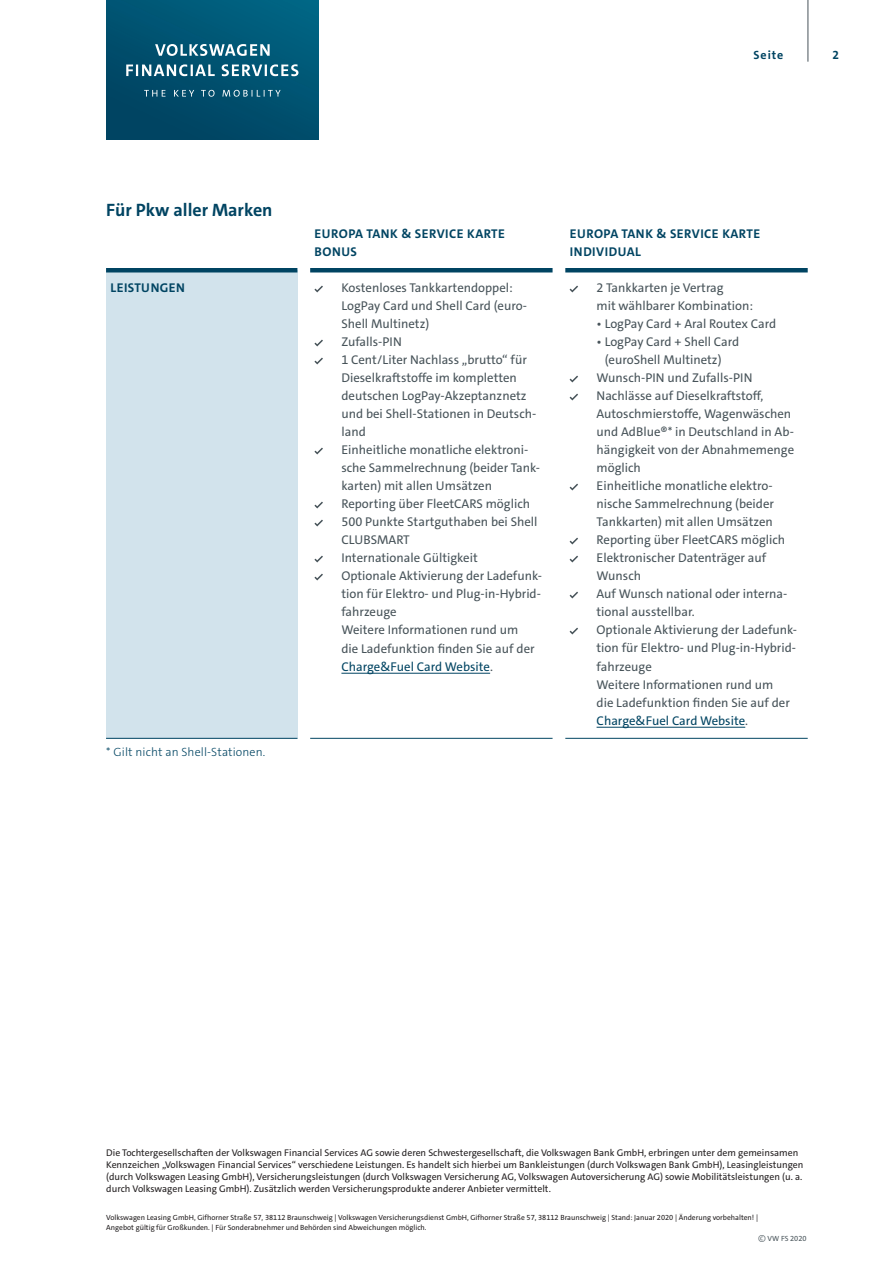
<style>
.page{position:relative;width:893px;height:1263px;background:#fff}
.page>*{position:absolute;margin:0;border:0;box-sizing:border-box;transform-origin:0 0}
.t1{font:700 18px "VWAG The Sans";color:#004462}
.t2{font:12.75px/18px "VWAG The Sans";color:#475359}
.t3{font:700 12.75px/18px "VWAG The Sans";letter-spacing:.04em;color:#004462}
.t4{font:12.75px "VWAG The Sans";color:#004462}
.t5{font:300 12px "VWAG The Sans";letter-spacing:.01em;color:#004462}
.t6{font:700 12px "VWAG The Sans";letter-spacing:.08em;color:#004462}
.t7{font:9.75px/12px "VWAG The Sans";color:#231f20}
.t8{font:7.5px/10.5px "VWAG The Sans";color:#231f20}
.t9{font:7.5px "VWAG The Sans";color:#475359}
.s1{color:#004462}
.s2{color:#475359}
.s3{font-weight:300;font-size:10.5px}
</style>
<div class="page">
<div style="left:106px;top:0;width:213px;height:139px;background:linear-gradient(to right,#004968,#005a79)"></div>
<svg style="left:126px;top:44px;width:172px;height:53px;background:#2c6f88"></svg>
<hr style="left:807px;top:0;width:1px;height:62px;background:#475359">
<div style="left:106px;top:270px;width:191px;height:468px;background:#d2e3ec"></div>
<hr style="left:106px;top:268px;width:191px;height:4px;background:#004462">
<hr style="left:310px;top:268px;width:243px;height:4px;background:#004462">
<hr style="left:565px;top:268px;width:243px;height:4px;background:#004462">
<hr style="left:106px;top:738px;width:191px;height:1px;background:#004462">
<hr style="left:310px;top:738px;width:243px;height:1px;background:#004462">
<hr style="left:565px;top:738px;width:243px;height:1px;background:#004462">
<hr style="left:341px;top:673px;width:149px;height:1px;background:#004462">
<svg style="left:314px;top:286px;width:9px;height:6px"></svg>
<svg style="left:314px;top:340px;width:9px;height:6px"></svg>
<svg style="left:314px;top:358px;width:9px;height:6px"></svg>
<svg style="left:314px;top:448px;width:9px;height:6px"></svg>
<svg style="left:314px;top:502px;width:9px;height:6px"></svg>
<svg style="left:314px;top:520px;width:9px;height:6px"></svg>
<svg style="left:314px;top:556px;width:9px;height:6px"></svg>
<svg style="left:314px;top:574px;width:9px;height:6px"></svg>
<hr style="left:597px;top:727px;width:148px;height:1px;background:#004462">
<svg style="left:570px;top:286px;width:8px;height:6px"></svg>
<svg style="left:570px;top:376px;width:8px;height:6px"></svg>
<svg style="left:570px;top:394px;width:8px;height:6px"></svg>
<svg style="left:570px;top:484px;width:8px;height:6px"></svg>
<svg style="left:570px;top:538px;width:8px;height:6px"></svg>
<svg style="left:570px;top:556px;width:8px;height:6px"></svg>
<svg style="left:570px;top:592px;width:8px;height:6px"></svg>
<svg style="left:570px;top:628px;width:8px;height:6px"></svg>
<p class="t6" style="left:754px;top:47px;width:31px">Seite</p>
<p class="t6" style="left:832px;top:47px;width:8px">2</p>
<h1 class="t1" style="left:106px;top:198px;width:168px">Für Pkw aller Marken</h1>
<p class="t3" style="left:315px;top:225px;width:192px">EUROPA TANK &amp; SERVICE KARTE<br>BONUS</p>
<p class="t3" style="left:570px;top:225px;width:192px">EUROPA TANK &amp; SERVICE KARTE<br>INDIVIDUAL</p>
<p class="t3" style="left:110px;top:279px;width:76px">LEISTUNGEN</p>
<p class="t2" style="left:341px;top:279px;width:202px">Kostenloses Tankkartendoppel:<br>LogPay Card und Shell Card (euro-<br>Shell Multinetz)<br>Zufalls-PIN<br>1 Cent/Liter Nachlass „brutto“ für<br>Dieselkraftstoffe im kompletten deutschen LogPay-Akzeptanznetz und bei Shell-Stationen in Deutsch&shy;land<br>Einheitliche monatliche elektroni&shy;sche Sammelrechnung (beider Tank&shy;karten) mit allen Umsätzen<br>Reporting über FleetCARS möglich<br>500 Punkte Startguthaben bei Shell<br>CLUBSMART<br>Internationale Gültigkeit<br>Optionale Aktivierung der Ladefunk&shy;tion für Elektro- und Plug-in-Hybrid&shy;fahrzeuge<br>Weitere Informationen rund um<br>die Ladefunktion finden Sie auf der<br><span class="s1">Charge&amp;Fuel Card Website</span>.</p>
<p class="t2" style="left:597px;top:279px;width:158px">2 Tankkarten je Vertrag<br>mit wählbarer Kombination:</p>
<p class="t2" style="left:597px;top:315px;width:181px">• LogPay Card + Aral Routex Card</p>
<p class="t2" style="left:597px;top:333px;width:144px">• LogPay Card + Shell Card</p>
<p class="t2" style="left:605px;top:351px;width:118px">(euroShell Multinetz)</p>
<p class="t2" style="left:597px;top:369px;width:157px">Wunsch-PIN und Zufalls-PIN</p>
<p class="t2" style="left:597px;top:387px;width:168px">Nachlässe auf Dieselkraftstoff,</p>
<p class="t2" style="left:597px;top:405px;width:196px">Autoschmierstoffe, Wagenwäschen</p>
<p class="t2" style="left:597px;top:423px;width:199px">und AdBlue®* in Deutschland in Ab-</p>
<p class="t2" style="left:597px;top:441px;width:199px">hängigkeit von der Abnahmemenge</p>
<p class="t2" style="left:597px;top:459px;width:46px">möglich</p>
<p class="t2" style="left:597px;top:477px;width:178px">Einheitliche monatliche elektro-</p>
<p class="t2" style="left:597px;top:495px;width:179px">nische Sammelrechnung (beider</p>
<p class="t2" style="left:597px;top:513px;width:178px">Tankkarten) mit allen Umsätzen</p>
<p class="t2" style="left:597px;top:531px;width:190px">Reporting über FleetCARS möglich</p>
<p class="t2" style="left:597px;top:549px;width:171px">Elektronischer Datenträger auf</p>
<p class="t2" style="left:597px;top:567px;width:46px">Wunsch</p>
<p class="t2" style="left:597px;top:585px;width:192px">Auf Wunsch national oder interna-</p>
<p class="t2" style="left:597px;top:603px;width:100px">tional ausstellbar.</p>
<p class="t2" style="left:597px;top:621px;width:202px">Optionale Aktivierung der Ladefunk-</p>
<p class="t2" style="left:597px;top:639px;width:201px">tion für Elektro- und Plug-in-Hybrid-</p>
<p class="t2" style="left:597px;top:657px;width:57px">fahrzeuge</p>
<p class="t2" style="left:597px;top:675px;width:178px">Weitere Informationen rund um</p>
<p class="t2" style="left:597px;top:693px;width:195px">die Ladefunktion finden Sie auf der</p>
<p class="t4" style="left:597px;top:712px;width:153px">Charge&amp;Fuel Card Website<span class="s2">.</span></p>
<p class="t5" style="left:106px;top:744px;width:161px">* Gilt nicht an Shell-Stationen.</p>
<p class="t7" style="left:106px;top:1147px;width:699px">Die Tochtergesellschaften der Volkswagen Financial Services AG sowie deren Schwestergesellschaft, die Volkswagen Bank GmbH, erbringen unter dem gemeinsamen Kennzeichen „Volkswagen Financial Services“ verschiedene Leistungen. Es handelt sich hierbei um Bankleistungen (durch Volkswagen Bank GmbH), Leasingleistungen (durch Volkswagen Leasing GmbH), Versicherungsleistungen (durch Volkswagen Versicherung AG, Volkswagen Autoversicherung AG) sowie Mobilitätsleistungen (u. a. durch Volkswagen Leasing GmbH). Zusätzlich werden Versicherungsprodukte anderer Anbieter vermittelt.</p>
<p class="t8" style="left:106px;top:1212px;width:653px">Volkswagen Leasing GmbH, Gifhorner Straße 57, 38112 Braunschweig | Volkswagen Versicherungsdienst GmbH, Gifhorner Straße 57, 38112 Braunschweig | Stand: Januar 2020 | Änderung vorbehalten! |<br>Angebot gültig für Großkunden. | Für Sonderabnehmer und Behörden sind Abweichungen möglich.</p>
<p class="t9" style="left:758px;top:1234px;width:50px"><span class="s3">©</span> VW FS 2020</p>
</div>
